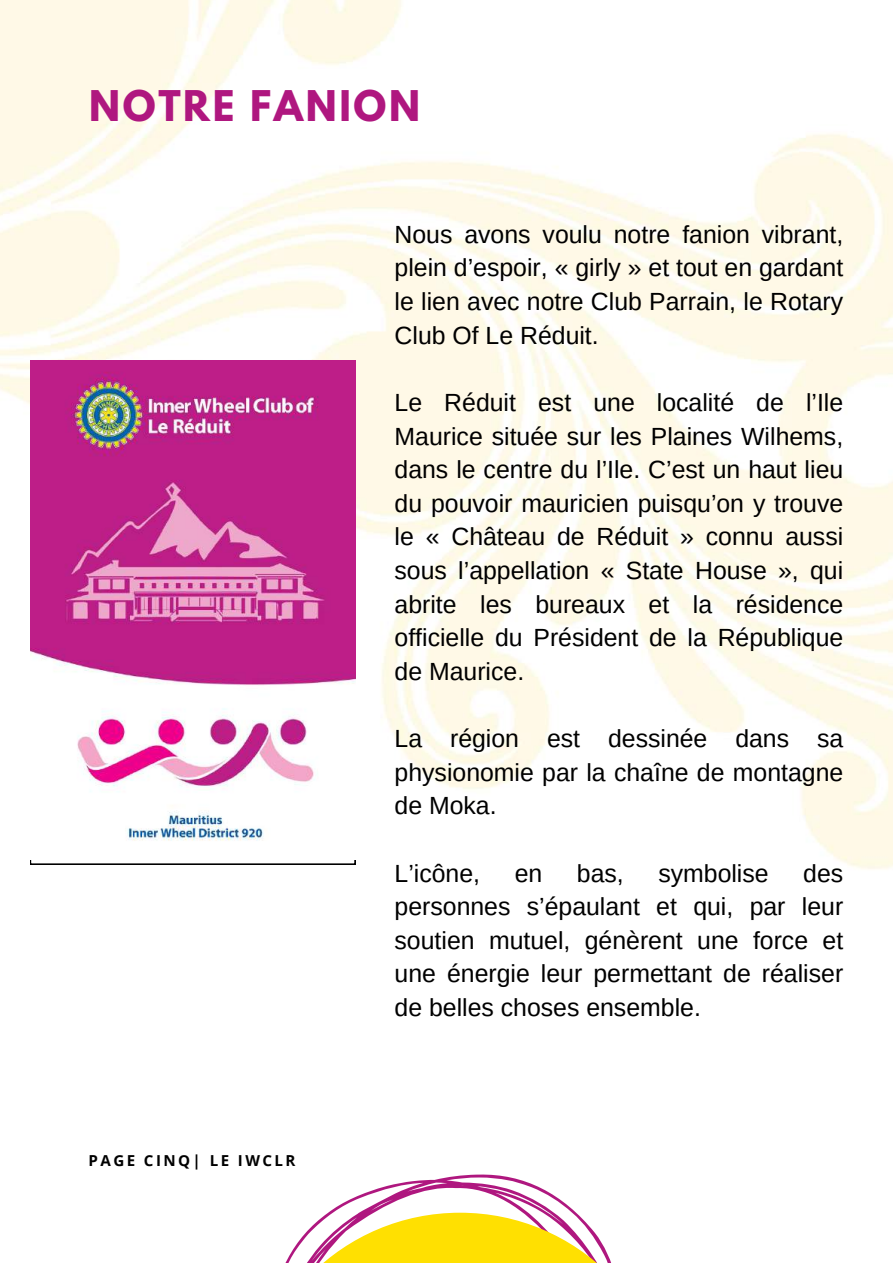
<style>
.page{position:relative;width:893px;height:1264px;background:#fff}
.page>*{position:absolute;margin:0;border:0;box-sizing:border-box;transform-origin:0 0}
.t1{font:700 37.5px "League Spartan";letter-spacing:.07em;color:#af177f}
.t2{font:24.75px/33.6px "Arimo";color:#000;text-align:justify}
.t3{font:700 15.15px "Open Sans";letter-spacing:.16em;color:#000}
</style>
<div class="page">
<img style="left:0;top:0;width:892px;height:869px">
<img style="left:30px;top:360px;width:325px;height:499px">
<svg style="left:329px;top:1174px;width:246px;height:38px"></svg>
<svg style="left:286px;top:1212px;width:325px;height:50px;fill:#ffe001"></svg>
<h1 class="t1" style="left:89px;top:88px;width:332px">NOTRE FANION</h1>
<p class="t2" style="left:394px;top:217px;width:450px">Nous avons voulu notre fanion vibrant, plein d’espoir, « girly » et tout en gardant le lien avec notre Club Parrain, le Rotary Club Of Le Réduit.</p>
<p class="t2" style="left:394px;top:385px;width:450px">Le Réduit est une localité de l’Ile Maurice située sur les Plaines Wilhems, dans le centre du l’Ile. C’est un haut lieu du pouvoir mauricien puisqu’on y trouve le « Château de Réduit » connu aussi sous l’appellation « State House », qui abrite les bureaux et la résidence officielle du Président de la République de Maurice.</p>
<p class="t2" style="left:394px;top:721px;width:450px">La région est dessinée dans sa physionomie par la chaîne de montagne de Moka.</p>
<p class="t3" style="left:88px;top:1149px;width:208px">PAGE CINQ| LE IWCLR</p>
<p class="t2" style="left:394px;top:856px;width:87px">L’icône,</p>
<p class="t2" style="left:514px;top:856px;width:29px">en</p>
<p class="t2" style="left:577px;top:856px;width:48px">bas,</p>
<p class="t2" style="left:658px;top:856px;width:112px">symbolise</p>
<p class="t2" style="left:394px;top:856px;width:450px;text-indent:408px">des personnes s’épaulant et qui, par leur soutien mutuel, génèrent une force et une énergie leur permettant de réaliser de belles choses ensemble.</p>
</div>
